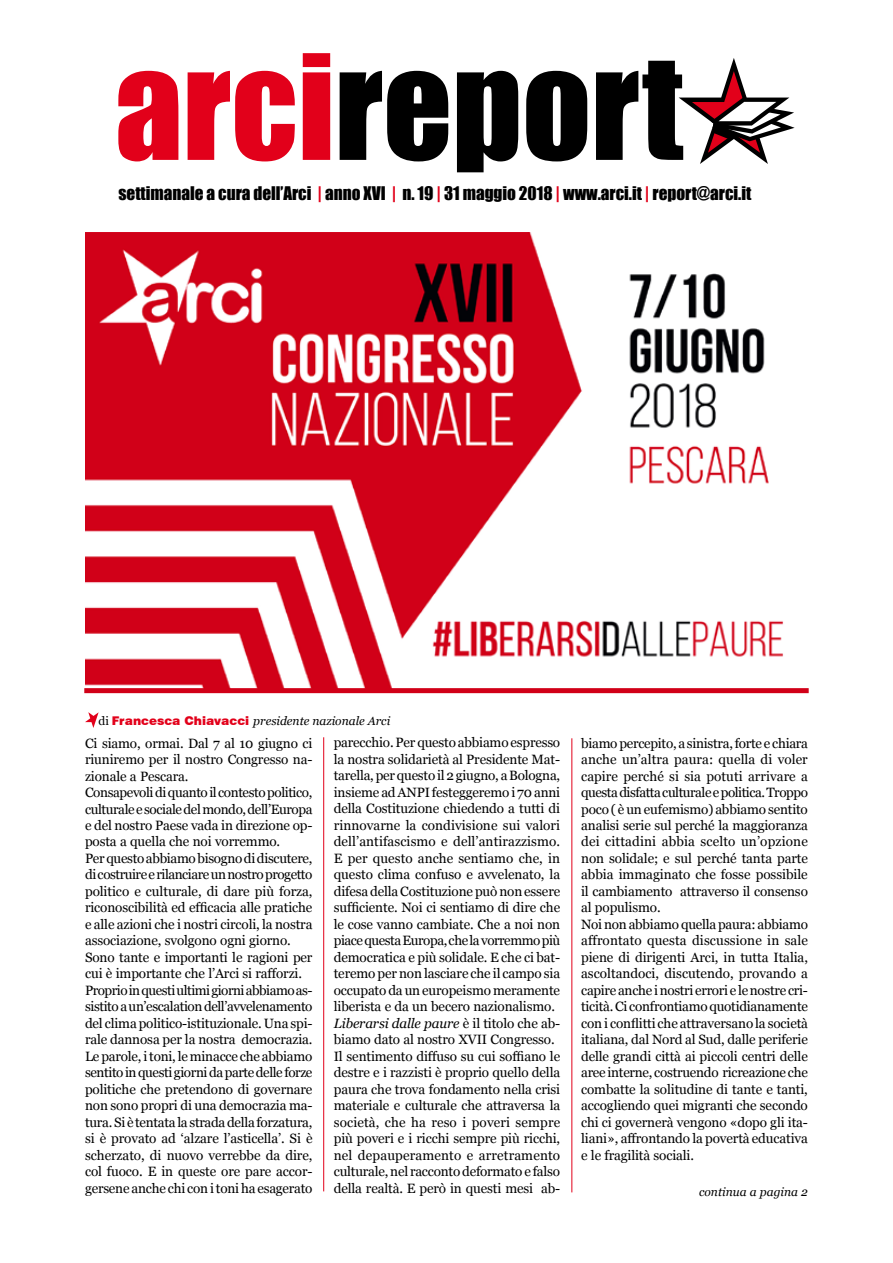
<style>
.page{position:relative;width:893px;height:1263px;background:#fff}
.page>*{position:absolute;margin:0;border:0;box-sizing:border-box;transform-origin:0 0}
.t1{font:135px "Impact";color:#000}
.t2{font:17.25px "Impact";color:#000}
.t3{font:13.5px/16.5px "Georgia";letter-spacing:-.01em;color:#000}
.t4{font:italic 12px "Georgia";color:#000}
.s1{color:#e2001a}
.s2{font-style:normal}
.s3{font-family:"Swiss 721 BT";font-weight:900;font-style:normal;color:#e2001a}
.s4{font-style:italic}
</style>
<div class="page">
<svg style="left:679px;top:58px;width:116px;height:106px"></svg>
<svg style="left:85px;top:712px;width:14px;height:16px"></svg>
<img style="left:85px;top:232px;width:699px;height:456px">
<hr style="left:323px;top:737px;width:1px;height:454px;background:#e2001a">
<svg style="left:84px;top:688px;width:725px;height:5px;background:#d2061d"></svg>
<hr style="left:571px;top:738px;width:1px;height:454px;background:#e2001a">
<h1 class="t1" style="left:115px;top:2px;width:570px"><span class="s1">arci</span>report</h1>
<p class="t2" style="left:118px;top:179px;width:634px">settimanale a cura dell’Arci <span class="s1">|</span> anno XVI <span class="s1">|</span> n. 19 <span class="s1">|</span> 31 maggio 2018 <span class="s1">|</span> www.arci.it <span class="s1">|</span> report@arci.it</p>
<p class="t4" style="left:99px;top:713px;width:293px"><span class="s2">di</span> <span class="s3">Francesca Chiavacci</span> presidente nazionale Arci</p>
<p class="t3" style="left:85px;top:735px;width:229px">Ci siamo, ormai. Dal 7 al 10 giugno ci riuniremo per il nostro Congresso na&shy;zionale a Pescara.<br>Consapevoli di quanto il contesto politico, culturale e sociale del mondo, dell’Europa e del nostro Paese vada in direzione op&shy;posta a quella che noi vorremmo.<br>Per questo abbiamo bisogno di discutere, di costruire e rilanciare un nostro progetto politico e culturale, di dare più forza, riconoscibilità ed efficacia alle pratiche e alle azioni che i nostri circoli, la nostra associazione, svolgono ogni giorno.<br>Sono tante e importanti le ragioni per cui è importante che l’Arci si rafforzi.<br>Proprio in questi ultimi giorni abbiamo as&shy;sistito a un’escalation dell’avvelenamento del clima politico-istituzionale. Una spi&shy;rale dannosa per la nostra democrazia.<br>Le parole, i toni, le minacce che abbiamo sentito in questi giorni da parte delle forze politiche che pretendono di governare non sono propri di una democrazia ma&shy;tura. Si è tentata la strada della forzatura, si è provato ad ‘alzare l’asticella’. Si è scherzato, di nuovo verrebbe da dire, col fuoco. E in queste ore pare accor&shy;gersene anche chi con i toni ha esagerato</p>
<p class="t3" style="left:334px;top:735px;width:228px">parecchio. Per questo abbiamo espresso la nostra solidarietà al Presidente Mat&shy;tarella, per questo il 2 giugno, a Bologna, insieme ad ANPI festeggeremo i 70 anni della Costituzione chiedendo a tutti di rinnovarne la condivisione sui valori dell’antifascismo e dell’antirazzismo.<br>E per questo anche sentiamo che, in questo clima confuso e avvelenato, la difesa della Costituzione può non essere sufficiente. Noi ci sentiamo di dire che le cose vanno cambiate. Che a noi non piace questa Europa, che la vorremmo più democratica e più solidale. E che ci bat&shy;teremo per non lasciare che il campo sia occupato da un europeismo meramente liberista e da un becero nazionalismo.<br><span class="s4">Liberarsi dalle paure</span> è il titolo che ab&shy;biamo dato al nostro XVII Congresso.<br>Il sentimento diffuso su cui soffiano le destre e i razzisti è proprio quello della paura che trova fondamento nella crisi materiale e culturale che attraversa la società, che ha reso i poveri sempre più poveri e i ricchi sempre più ricchi, nel depauperamento e arretramento culturale, nel racconto deformato e falso della realtà. E però in questi mesi ab-</p>
<p class="t3" style="left:581px;top:735px;width:228px">biamo percepito, a sinistra, forte e chiara anche un’altra paura: quella di voler capire perché si sia potuti arrivare a questa disfatta culturale e politica. Troppo poco ( è un eufemismo) abbiamo sentito analisi serie sul perché la maggioranza dei cittadini abbia scelto un’opzione non solidale; e sul perché tanta parte abbia immaginato che fosse possibile il cambiamento attraverso il consenso al populismo.<br>Noi non abbiamo quella paura: abbiamo affrontato questa discussione in sale piene di dirigenti Arci, in tutta Italia, ascoltandoci, discutendo, provando a capire anche i nostri errori e le nostre cri&shy;ticità. Ci confrontiamo quotidianamente con i conflitti che attraversano la società italiana, dal Nord al Sud, dalle periferie delle grandi città ai piccoli centri delle aree interne, costruendo ricreazione che combatte la solitudine di tante e tanti, accogliendo quei migranti che secondo chi ci governerà vengono «dopo gli ita&shy;liani», affrontando la povertà educativa e le fragilità sociali.</p>
<p class="t4" style="left:699px;top:1184px;width:110px">continua a pagina 2</p>
</div>
